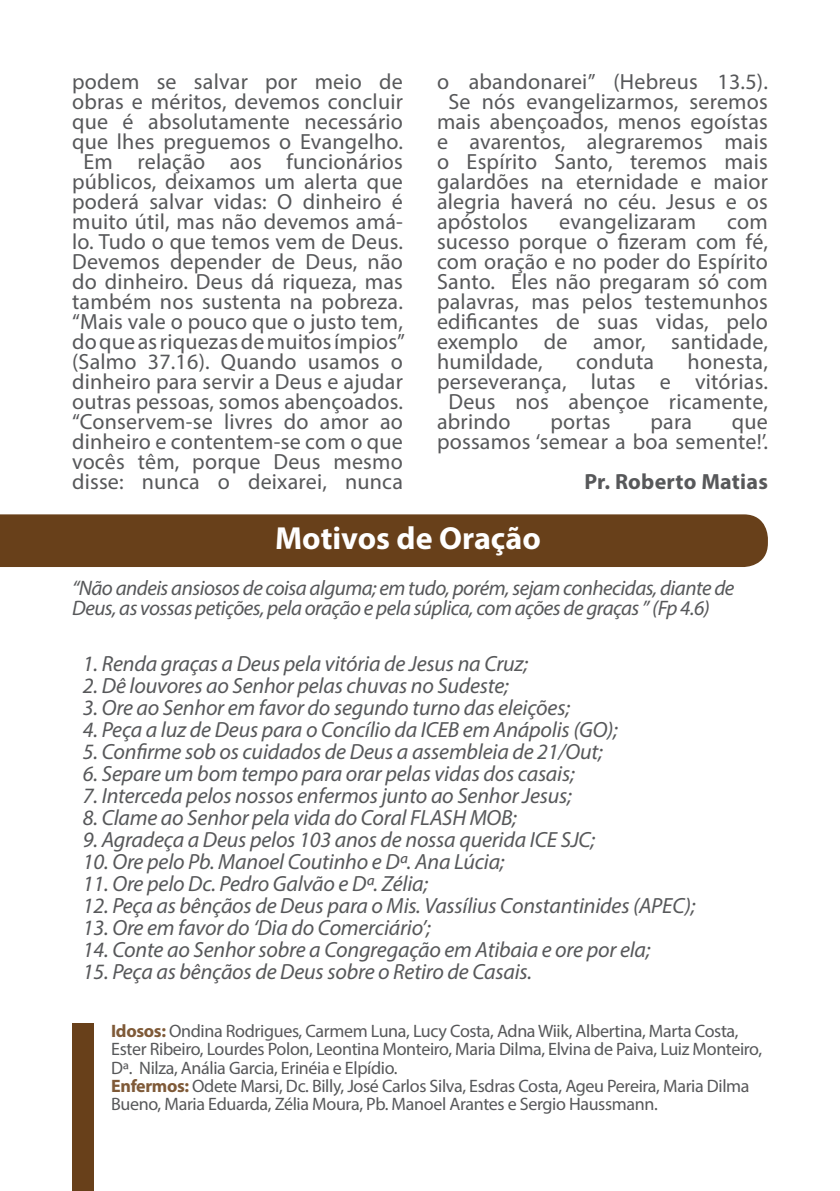
<style>
.page{position:relative;width:840px;height:1191px;background:#fff}
.page>*{position:absolute;margin:0;border:0;box-sizing:border-box;transform-origin:0 0}
.t1{font:700 32px "Myriad Pro";color:#fff}
.t2{font:22px/20px "Myriad Pro";letter-spacing:.01em;color:#57585a;text-align:justify}
.t3{font:italic 22px "Myriad Pro";letter-spacing:-.01em;color:#57585a}
.t4{font:700 22px "Myriad Pro";letter-spacing:.01em;color:#57585a}
.t5{font:italic 21px/20px "Myriad Pro";letter-spacing:-.025em;color:#57585a}
.t6{font:18px/18px "Myriad Pro";letter-spacing:-.02em;color:#57585a}
.s1{font-weight:700;color:#7f5a38}
</style>
<div class="page">
<div style="left:0;top:514px;width:767px;height:53px;background:#68401a"></div>
<div style="left:72px;top:1024px;width:22px;height:167px;background:#68401a"></div>
<p class="t2" style="left:72px;top:71px;width:332px">podem se salvar por meio de obras e méritos, devemos concluir que é absolutamente necessário que lhes preguemos o Evangelho.</p>
<p class="t2" style="left:72px;top:151px;width:334px;text-align:center">Em relação aos funcionários públicos, deixamos um alerta que poderá salvar vidas: O dinheiro é muito útil, mas não devemos amá&shy;lo. Tudo o que temos vem de Deus.<br>Devemos depender de Deus, não do dinheiro. Deus dá riqueza, mas também nos sustenta na pobreza. “Mais vale o pouco que o justo tem, do que as riquezas de muitos ímpios” (Salmo 37.16). Quando usamos o dinheiro para servir a Deus e ajudar outras pessoas, somos abençoados. “Conservem-se livres do amor ao dinheiro e contentem-se com o que vocês têm, porque Deus mesmo disse: nunca o deixarei, nunca</p>
<p class="t2" style="left:437px;top:71px;width:332px">o abandonarei” (Hebreus 13.5).</p>
<p class="t2" style="left:437px;top:91px;width:332px;text-indent:11px">Se nós evangelizarmos, seremos mais abençoados, menos egoístas e avarentos, alegraremos mais o Espírito Santo, teremos mais galardões na eternidade e maior alegria haverá no céu. Jesus e os apóstolos</p>
<p class="t2" style="left:559px;top:211px;width:138px">evangelizaram</p>
<p class="t2" style="left:437px;top:211px;width:332px;text-indent:290px">com sucesso porque o fizeram com fé, com oração e no poder do Espírito Santo. Eles não pregaram só com palavras, mas pelos testemunhos edificantes de suas vidas, pelo exemplo de amor, santidade, humildade,</p>
<p class="t2" style="left:437px;top:351px;width:332px;text-align:right">honesta,<br>perseverança, lutas e vitórias.</p>
<p class="t2" style="left:437px;top:391px;width:332px;text-indent:11px">Deus nos abençoe ricamente, abrindo</p>
<p class="t2" style="left:576px;top:351px;width:79px">conduta</p>
<p class="t2" style="left:550px;top:411px;width:62px">portas</p>
<p class="t2" style="left:650px;top:411px;width:43px">para</p>
<p class="t2" style="left:437px;top:411px;width:332px;text-align:right">que<br>possamos ‘semear a boa semente!’.</p>
<p class="t4" style="left:584px;top:467px;width:185px">Pr. Roberto Matias</p>
<p class="t1" style="left:275px;top:517px;width:267px">Motivos de Oração</p>
<p class="t5" style="left:72px;top:578px;width:663px">“Não andeis ansiosos de coisa alguma; em tudo, porém, sejam conhecidas, diante de<br>Deus, as vossas petições, pela oração e pela súplica, com ações de graças ” (Fp 4.6)</p>
<p class="t3" style="left:83px;top:649px;width:446px">1. Renda graças a Deus pela vitória de Jesus na Cruz;</p>
<p class="t3" style="left:83px;top:671px;width:427px">2. Dê louvores ao Senhor pelas chuvas no Sudeste;</p>
<p class="t3" style="left:83px;top:693px;width:488px">3. Ore ao Senhor em favor do segundo turno das eleições;</p>
<p class="t3" style="left:83px;top:715px;width:536px">4. Peça a luz de Deus para o Concílio da ICEB em Anápolis (GO);</p>
<p class="t3" style="left:83px;top:737px;width:521px">5. Confirme sob os cuidados de Deus a assembleia de 21/Out;</p>
<p class="t3" style="left:83px;top:759px;width:493px">6. Separe um bom tempo para orar pelas vidas dos casais;</p>
<p class="t3" style="left:83px;top:781px;width:490px">7. Interceda pelos nossos enfermos junto ao Senhor Jesus;</p>
<p class="t3" style="left:83px;top:803px;width:435px">8. Clame ao Senhor pela vida do Coral FLASH MOB;</p>
<p class="t3" style="left:83px;top:825px;width:513px">9. Agradeça a Deus pelos 103 anos de nossa querida ICE SJC;</p>
<p class="t3" style="left:83px;top:847px;width:423px">10. Ore pelo Pb. Manoel Coutinho e Dª. Ana Lúcia;</p>
<p class="t3" style="left:83px;top:869px;width:346px">11. Ore pelo Dc. Pedro Galvão e Dª. Zélia;</p>
<p class="t3" style="left:83px;top:891px;width:613px">12. Peça as bênçãos de Deus para o Mis. Vassílius Constantinides (APEC);</p>
<p class="t3" style="left:83px;top:913px;width:349px">13. Ore em favor do ‘Dia do Comerciário’;</p>
<p class="t3" style="left:83px;top:935px;width:568px">14. Conte ao Senhor sobre a Congregação em Atibaia e ore por ela;</p>
<p class="t3" style="left:83px;top:957px;width:450px">15. Peça as bênçãos de Deus sobre o Retiro de Casais.</p>
<p class="t6" style="left:111px;top:1022px;width:652px"><span class="s1">Idosos:</span> Ondina Rodrigues, Carmem Luna, Lucy Costa, Adna Wiik, Albertina, Marta Costa,<br>Ester Ribeiro, Lourdes Polon, Leontina Monteiro, Maria Dilma, Elvina de Paiva, Luiz Monteiro,<br>Dª. Nilza, Anália Garcia, Erinéia e Elpídio.</p>
<p class="t6" style="left:111px;top:1076px;width:639px"><span class="s1">Enfermos:</span> Odete Marsi, Dc. Billy, José Carlos Silva, Esdras Costa, Ageu Pereira, Maria Dilma<br>Bueno, Maria Eduarda, Zélia Moura, Pb. Manoel Arantes e Sergio Haussmann.</p>
</div>
